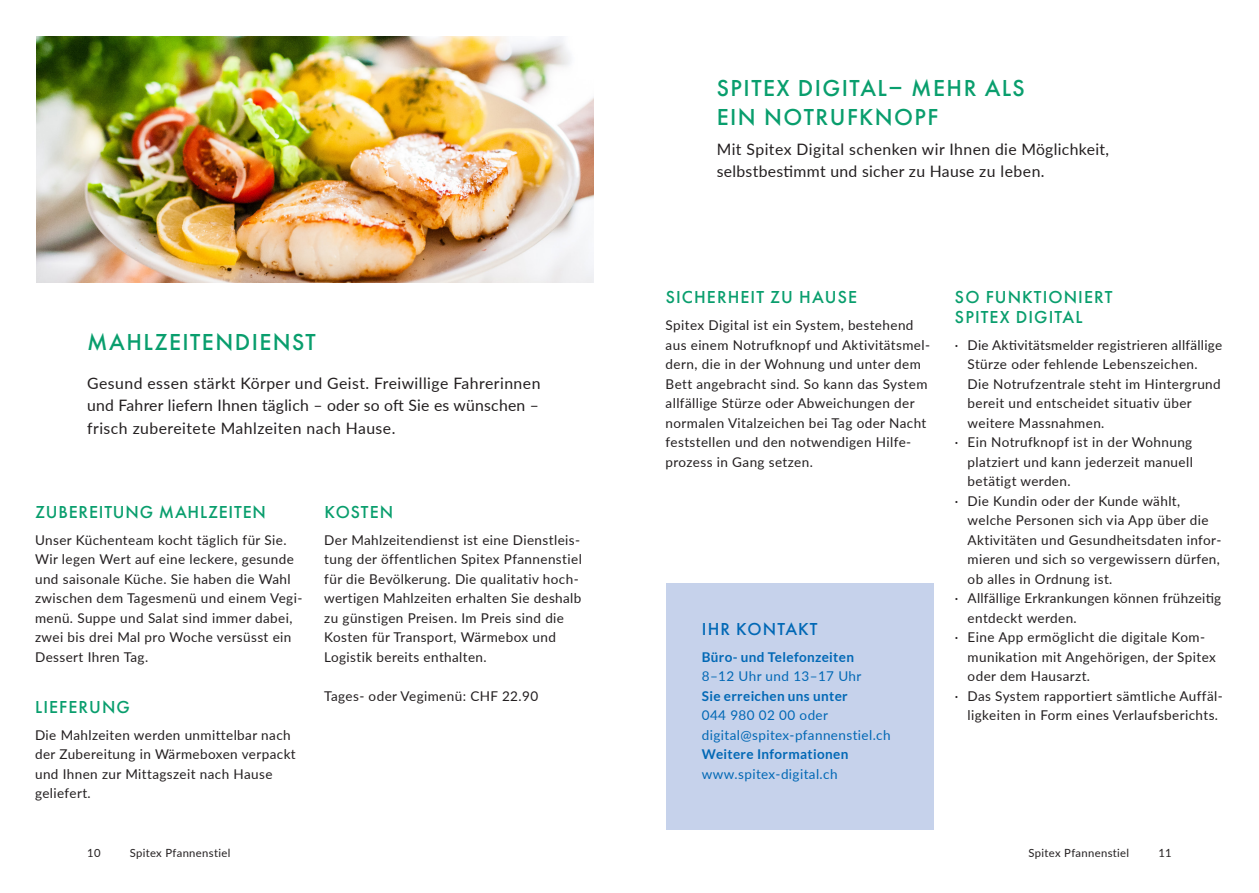
<style>
.page{position:relative;width:1259px;height:893px;background:#fff}
.page>*{position:absolute;margin:0;border:0;box-sizing:border-box;transform-origin:0 0}
.Titel_16_gruen{font:500 24px/28.5px "Futura PT";letter-spacing:.06em;color:#099e6d}
.Titel_12_gruen{font:500 18px/19.5px "Futura PT";letter-spacing:.06em;color:#099e6d}
.Titel_12_gruen-2{font:500 18px "Futura PT";letter-spacing:.06em;color:#0168b5}
.Lead_links{font:15.75px/22.5px "Lato";letter-spacing:.025em;color:#231f20}
.Grundschrift{font:13.5px/19.5px "Lato";letter-spacing:.03em;color:#231f20}
.Grundschrift-2{font:13.5px/19.5px "Lato";letter-spacing:.03em;color:#0168b5}
.Titel_9{font:700 13.5px "Lato";letter-spacing:.025em;color:#0168b5}
.t1{font:11.25px "Lato";letter-spacing:.03em;color:#231f20}
</style>
<div class="page">
<div style="left:665px;top:583px;width:268px;height:247px;background:#c6d2eb"></div>
<img style="left:36px;top:36px;width:557px;height:247px">
<p class="Titel_16_gruen" style="left:87px;top:328px;width:230px">MAHLZEITENDIENST</p>
<p class="Lead_links" style="left:87px;top:371px;width:455px;text-align:justify">Gesund essen stärkt Körper und Geist. Freiwillige Fahrerinnen und Fahrer liefern Ihnen täglich – oder so oft Sie es wünschen – frisch zubereitete Mahlzeiten nach Hause.</p>
<p class="Titel_12_gruen" style="left:35px;top:502px;width:232px">ZUBEREITUNG MAHLZEITEN</p>
<p class="Grundschrift" style="left:35px;top:530px;width:269px">Unser Küchenteam kocht täglich für Sie.<br>Wir legen Wert auf eine leckere, gesunde und saisonale Küche. Sie haben die Wahl zwischen dem Tagesmenü und einem Vegi&shy;menü. Suppe und Salat sind immer dabei, zwei bis drei Mal pro Woche versüsst ein Dessert Ihren Tag.</p>
<p class="Titel_12_gruen" style="left:35px;top:697px;width:96px">LIEFERUNG</p>
<p class="Grundschrift" style="left:35px;top:725px;width:262px">Die Mahlzeiten werden unmittelbar nach der Zubereitung in Wärmeboxen verpackt und Ihnen zur Mittagszeit nach Hause geliefert.</p>
<p class="Titel_12_gruen" style="left:324px;top:502px;width:70px">KOSTEN</p>
<p class="Grundschrift" style="left:324px;top:530px;width:259px">Der Mahlzeitendienst ist eine Dienstleis&shy;tung der öffentlichen Spitex Pfannenstiel für die Bevölkerung. Die qualitativ hoch&shy;wertigen Mahlzeiten erhalten Sie deshalb zu günstigen Preisen. Im Preis sind die Kosten für Transport, Wärmebox und Logistik bereits enthalten.</p>
<p class="Grundschrift" style="left:324px;top:686px;width:215px">Tages- oder Vegimenü: CHF 22.90</p>
<p class="Titel_16_gruen" style="left:717px;top:74px;width:309px">SPITEX DIGITAL– MEHR ALS<br>EIN NOTRUFKNOPF</p>
<p class="Lead_links" style="left:716px;top:137px;width:394px">Mit Spitex Digital schenken wir Ihnen die Möglichkeit, selbstbestimmt und sicher zu Hause zu leben.</p>
<p class="Titel_12_gruen" style="left:666px;top:288px;width:193px">SICHERHEIT ZU HAUSE</p>
<p class="Grundschrift" style="left:665px;top:315px;width:266px">Spitex Digital ist ein System, bestehend aus einem Notrufknopf und Aktivitätsmel&shy;dern, die in der Wohnung und unter dem Bett angebracht sind. So kann das System allfällige Stürze oder Abweichungen der normalen Vitalzeichen bei Tag oder Nacht feststellen und den notwendigen Hilfe&shy;prozess in Gang setzen.</p>
<p class="Titel_12_gruen-2" style="left:702px;top:618px;width:117px">IHR KONTAKT</p>
<p class="Titel_9" style="left:702px;top:649px;width:154px">Büro- und Telefonzeiten</p>
<p class="Grundschrift-2" style="left:702px;top:666px;width:161px">8–12 Uhr und 13–17 Uhr</p>
<p class="Titel_9" style="left:702px;top:688px;width:147px">Sie erreichen uns unter</p>
<p class="Grundschrift-2" style="left:702px;top:705px;width:190px">044 980 02 00 oder digital@spitex-pfannenstiel.ch</p>
<p class="Titel_9" style="left:702px;top:747px;width:148px">Weitere Informationen</p>
<p class="Grundschrift-2" style="left:702px;top:764px;width:137px">www.spitex-digital.ch</p>
<p class="Titel_12_gruen" style="left:955px;top:288px;width:159px">SO FUNKTIONIERT<br>SPITEX DIGITAL</p>
<p class="Grundschrift" style="left:967px;top:335px;width:256px;text-indent:-13px">· Die Aktivitätsmelder registrieren allfällige Stürze oder fehlende Lebenszeichen.<br>Die Notrufzentrale steht im Hintergrund bereit und entscheidet situativ über weitere Massnahmen.</p>
<p class="Grundschrift" style="left:967px;top:432px;width:227px;text-align:justify;text-indent:-13px">· Ein Notrufknopf ist in der Wohnung platziert und kann jederzeit manuell betätigt werden.</p>
<p class="Grundschrift" style="left:967px;top:491px;width:255px;text-indent:-13px">· Die Kundin oder der Kunde wählt, welche Personen sich via App über die Aktivitäten und Gesundheitsdaten infor&shy;mieren und sich so vergewissern dürfen, ob alles in Ordnung ist.</p>
<p class="Grundschrift" style="left:967px;top:588px;width:255px;text-indent:-13px">· Allfällige Erkrankungen können frühzeitig entdeckt werden.</p>
<p class="Grundschrift" style="left:967px;top:627px;width:250px;text-indent:-13px">· Eine App ermöglicht die digitale Kom&shy;munikation mit Angehörigen, der Spitex oder dem Hausarzt.</p>
<p class="Grundschrift" style="left:955px;top:686px;width:269px;text-align:center">· Das System rapportiert sämtliche Auffäl&shy;ligkeiten in Form eines Verlaufsberichts.</p>
<p class="t1" style="left:87px;top:845px;width:15px">10</p>
<p class="t1" style="left:130px;top:845px;width:102px">Spitex Pfannenstiel</p>
<p class="t1" style="left:1028px;top:845px;width:102px">Spitex Pfannenstiel</p>
<p class="t1" style="left:1158px;top:845px;width:15px">11</p>
</div>
